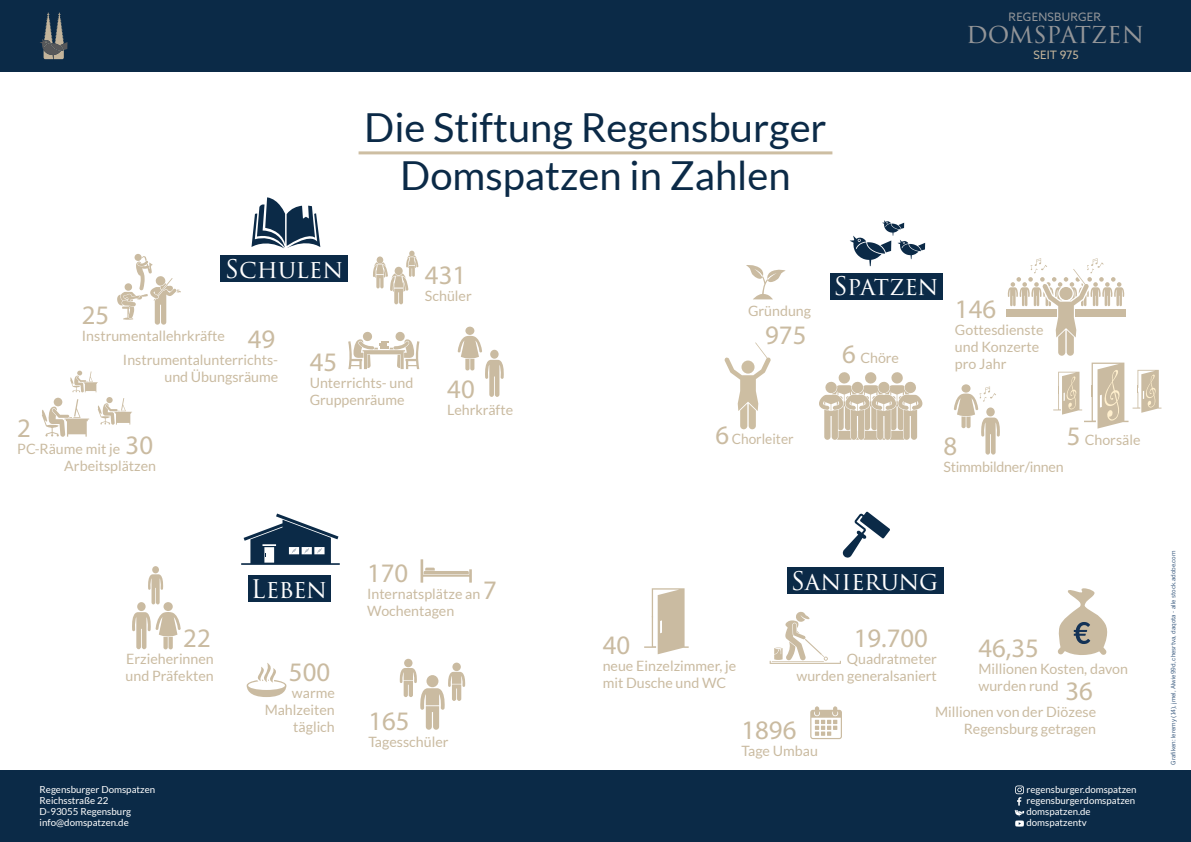
<style>
.page{position:relative;width:1191px;height:842px;background:#fff}
.page>*{position:absolute;margin:0;border:0;box-sizing:border-box;transform-origin:0 0}
.t1{font:40px/48px "Lato";color:#0b2a47;text-align:center}
.t2{font:26.8px "Myriad Pro";color:#cabba1}
.t3{font:26.7px "Trajan Pro 3";letter-spacing:-.015em;color:#939598}
.t4{font:25px "Trajan Pro 3";color:#fff}
.t5{font:25px "Trajan Pro 3";letter-spacing:-.02em;color:#fff}
.t6{font:14.2px/17.1px "Lato";color:#cabba1}
.t7{font:14.2px "Lato";color:#cabba1;scale:.96 1}
.t8{font:11.6px "Azo Sans";letter-spacing:.02em;color:#939598}
.t9{font:11.6px "Azo Sans";color:#c3b49b}
.t10{font:9.7px/11px "Lato";color:#fff}
.t11{font:6px "Benton Sans";color:#36577c}
.s1{font-family:"Myriad Pro";font-size:26.8px}
</style>
<div class="page">
<hr style="left:358px;top:151px;width:474px;height:3px;background:#cdbea2">
<div style="left:0;top:771px;width:1191px;height:71px;background:#0b2a47"></div>
<div style="left:0;top:0;width:1191px;height:71px;background:#0b2a47"></div>
<svg style="left:769px;top:611px;width:72px;height:53px"></svg>
<svg style="left:457px;top:336px;width:47px;height:61px"></svg>
<div style="left:465px;top:327px;width:9px;height:8px;background:#cabba1;border-radius:50%"></div>
<div style="left:961px;top:384px;width:9px;height:9px;background:#cabba1;border-radius:50%"></div>
<svg style="left:954px;top:386px;width:46px;height:69px"></svg>
<svg style="left:247px;top:663px;width:39px;height:34px"></svg>
<svg style="left:373px;top:251px;width:45px;height:53px"></svg>
<svg style="left:117px;top:254px;width:64px;height:71px"></svg>
<svg style="left:348px;top:331px;width:71px;height:38px"></svg>
<svg style="left:819px;top:372px;width:103px;height:68px"></svg>
<svg style="left:724px;top:342px;width:47px;height:87px"></svg>
<div style="left:741px;top:361px;width:13px;height:13px;background:#cdbea2;border-radius:50%"></div>
<div style="left:249px;top:576px;width:82px;height:26px;background:#0b2a47"></div>
<svg style="left:241px;top:513px;width:99px;height:52px"></svg>
<div style="left:137px;top:602px;width:9px;height:9px;background:#cabba1;border-radius:50%"></div>
<svg style="left:148px;top:574px;width:15px;height:30px"></svg>
<div style="left:152px;top:566px;width:7px;height:7px;background:#cabba1;border-radius:50%"></div>
<svg style="left:132px;top:612px;width:49px;height:37px"></svg>
<div style="left:163px;top:602px;width:10px;height:9px;background:#cabba1;border-radius:50%"></div>
<div style="left:452px;top:663px;width:9px;height:8px;background:#cabba1;border-radius:50%"></div>
<svg style="left:399px;top:668px;width:66px;height:62px"></svg>
<div style="left:404px;top:659px;width:8px;height:8px;background:#cabba1;border-radius:50%"></div>
<svg style="left:420px;top:559px;width:52px;height:24px"></svg>
<svg style="left:1007px;top:258px;width:117px;height:98px"></svg>
<div style="left:1006px;top:309px;width:50px;height:8px;background:#cabba1"></div>
<div style="left:1075px;top:309px;width:50px;height:8px;background:#cabba1"></div>
<svg style="left:746px;top:265px;width:39px;height:34px"></svg>
<svg style="left:1057px;top:588px;width:51px;height:67px"></svg>
<svg style="left:810px;top:706px;width:32px;height:33px"></svg>
<div style="left:54px;top:398px;width:8px;height:8px;background:#cabba1;border-radius:50%"></div>
<svg style="left:42px;top:399px;width:47px;height:38px"></svg>
<svg style="left:98px;top:398px;width:34px;height:27px"></svg>
<svg style="left:70px;top:371px;width:28px;height:21px"></svg>
<svg style="left:1053px;top:363px;width:108px;height:66px"></svg>
<svg style="left:644px;top:588px;width:44px;height:66px"></svg>
<div style="left:787px;top:567px;width:156px;height:27px;background:#0b2a47"></div>
<svg style="left:842px;top:511px;width:48px;height:47px"></svg>
<div style="left:220px;top:256px;width:127px;height:26px;background:#0b2a47"></div>
<svg style="left:251px;top:197px;width:69px;height:51px"></svg>
<svg style="left:850px;top:220px;width:75px;height:46px"></svg>
<div style="left:830px;top:273px;width:112px;height:26px;background:#0b2a47"></div>
<svg style="left:1014px;top:785px;width:10px;height:41px"></svg>
<svg style="left:40px;top:12px;width:27px;height:47px"></svg>
<p class="t8" style="left:1008px;top:9px;width:94px">REGENSBURGER</p>
<h3 class="t3" style="left:966px;top:15px;width:179px">domspatzen</h3>
<h1 class="t1" style="left:364px;top:103px;width:464px">Die Stiftung Regensburger<br>Domspatzen in Zahlen</h1>
<p class="t9" style="left:1033px;top:47px;width:47px">SEIT 975</p>
<h3 class="t4" style="left:225px;top:252px;width:120px">Schulen</h3>
<h2 class="t2" style="left:82px;top:299px;width:29px">25</h2>
<p class="t6" style="left:82px;top:325px;width:198px;line-height:23.3px;text-align:right">Instrumentallehrkräfte <span class="s1">49<br></span>Instrumentalunterrichts-</p>
<p class="t6" style="left:164px;top:368px;width:174px">und Übungsräume <sup>45</sup></p>
<p class="t6" style="left:310px;top:374px;width:105px">Unterrichts- und<br>Gruppenräume</p>
<h2 class="t2" style="left:425px;top:258px;width:43px">431</h2>
<p class="t6" style="left:425px;top:287px;width:48px">Schüler</p>
<h2 class="t2" style="left:447px;top:372px;width:29px">40</h2>
<p class="t6" style="left:447px;top:401px;width:67px">Lehrkräfte</p>
<p class="t6" style="left:748px;top:302px;width:65px">Gründung</p>
<h2 class="t2" style="left:765px;top:318px;width:43px">975</h2>
<h3 class="t5" style="left:833px;top:268px;width:107px">Spatzen</h3>
<p class="t6" style="left:842px;top:349px;width:58px"><span class="s1">6</span> Chöre</p>
<h2 class="t2" style="left:955px;top:292px;width:43px">146</h2>
<p class="t6" style="left:955px;top:321px;width:90px">Gottesdienste und Konzerte pro Jahr</p>
<h2 class="t2" style="left:17px;top:411px;width:15px">2</h2>
<p class="t6" style="left:17px;top:440px;width:140px;text-align:right">PC-Räume mit je <span class="s1">30<br></span>Arbeitsplätzen</p>
<p class="t6" style="left:1066px;top:431px;width:75px"><span class="s1">5</span> Chorsäle</p>
<p class="t7" style="left:715px;top:430px;width:83px"><span class="s1">6</span> Chorleiter</p>
<h2 class="t2" style="left:943px;top:430px;width:15px">8</h2>
<p class="t6" style="left:943px;top:459px;width:122px">Stimmbildner/innen</p>
<h2 class="t2" style="left:183px;top:622px;width:29px">22</h2>
<p class="t6" style="left:126px;top:650px;width:90px">Erzieherinnen und Präfekten</p>
<p class="t10" style="left:40px;top:784px;width:117px">Regensburger Domspatzen<br>Reichsstraße 22<br>D-93055 Regensburg info@domspatzen.de</p>
<h2 class="t2" style="left:367px;top:557px;width:43px">170</h2>
<p class="t6" style="left:367px;top:585px;width:131px">Internatsplätze an <span class="s1">7<br></span>Wochentagen</p>
<h3 class="t4" style="left:251px;top:572px;width:78px">Leben</h3>
<h3 class="t4" style="left:790px;top:563px;width:149px">Sanierung</h3>
<h2 class="t2" style="left:289px;top:655px;width:43px">500</h2>
<p class="t6" style="left:265px;top:684px;width:72px;text-align:right">warme<br>Mahlzeiten täglich</p>
<h2 class="t2" style="left:368px;top:704px;width:43px">165</h2>
<p class="t6" style="left:368px;top:733px;width:82px">Tagesschüler</p>
<h2 class="t2" style="left:853px;top:622px;width:76px">19.700</h2>
<p class="t6" style="left:796px;top:650px;width:142px;text-align:right">Quadratmeter wurden generalsaniert</p>
<h2 class="t2" style="left:602px;top:628px;width:29px">40</h2>
<p class="t6" style="left:602px;top:657px;width:135px">neue Einzelzimmer, je mit Dusche und WC</p>
<h2 class="t2" style="left:978px;top:631px;width:62px">46,35</h2>
<p class="t6" style="left:978px;top:660px;width:151px">Millionen Kosten, davon wurden rund <span class="s1">36</span></p>
<p class="t6" style="left:935px;top:703px;width:163px;text-align:right">Millionen von der Diözese<br>Regensburg getragen</p>
<h2 class="t2" style="left:741px;top:713px;width:56px">1896</h2>
<p class="t6" style="left:741px;top:742px;width:78px">Tage Umbau</p>
<p class="t10" style="left:1026px;top:784px;width:112px">regensburger.domspatzen regensburgerdomspatzen domspatzen.de domspatzentv</p>
<p class="t11" style="left:1169px;top:764px;width:215px;rotate:-90deg">Grafiken: leremy (14), jmel, Alwie99d, chesrtva, daqota - alle stock.adobe.com</p>
</div>
